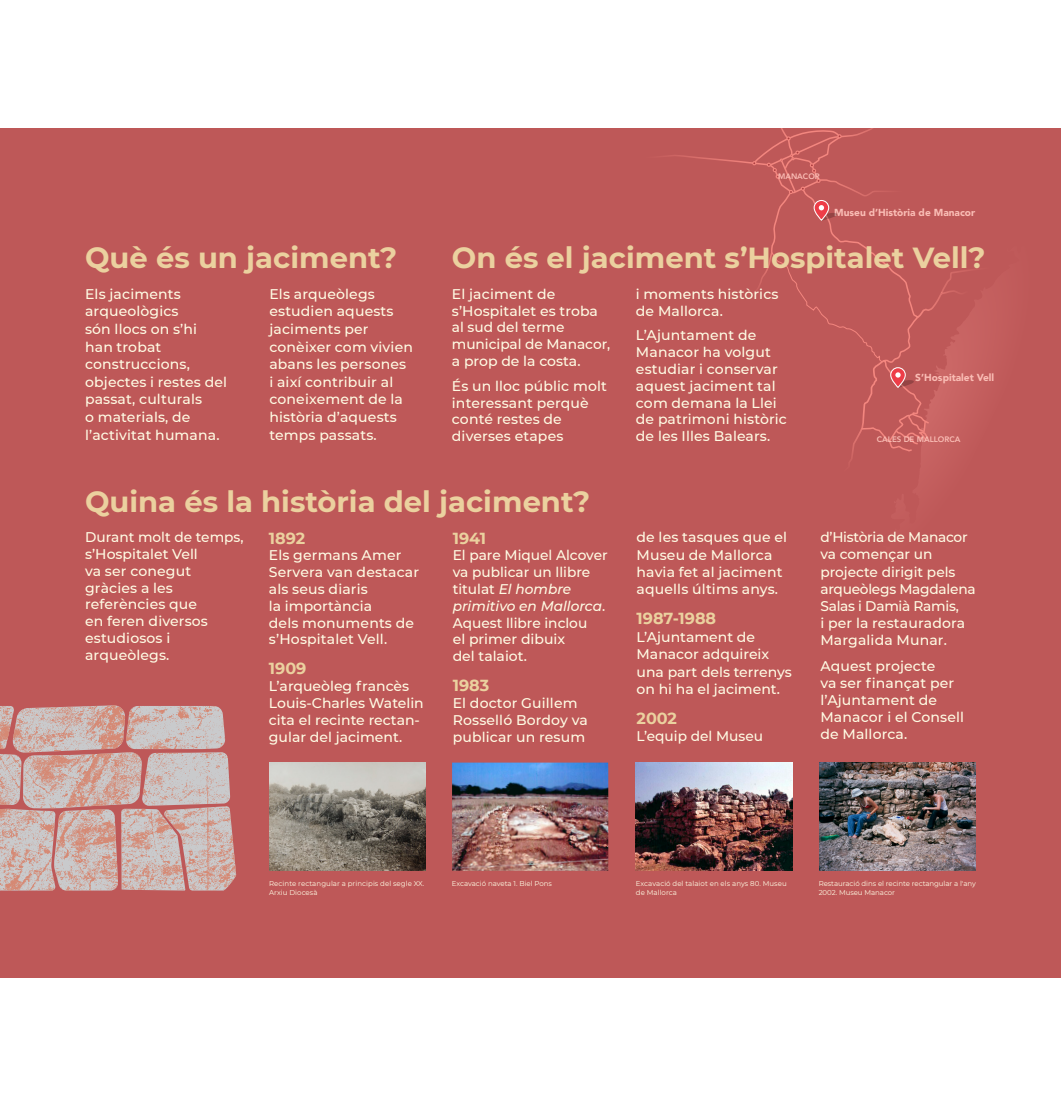
<style>
.page{position:relative;width:1061px;height:1106px;background:#fff}
.page>*{position:absolute;margin:0;border:0;box-sizing:border-box;transform-origin:0 0}
.t1{font:700 29px "Montserrat";color:#ebd19f}
.t2{font:700 16px "Montserrat";color:#ebd19f}
.t3{font:500 14px/16.8px "Montserrat";letter-spacing:.01em;color:#fffce4}
.t4{font:900 10.2px "Avenir LT Std";color:#fabdb5}
.t5{font:800 7.8px "Avenir LT Std";color:#fabdb5}
.t6{font:7px/8.4px "Montserrat";color:#fffce4}
.s1{font-style:italic}
</style>
<div class="page">
<div style="left:0;top:128px;width:1060px;height:850px;background:#be5858"></div>
<svg style="left:670px;top:128px;width:304px;height:334px"></svg>
<img style="left:0;top:705px;width:236px;height:185px">
<img style="left:635px;top:762px;width:156px;height:108px">
<img style="left:819px;top:762px;width:156px;height:108px">
<img style="left:452px;top:762px;width:156px;height:108px">
<img style="left:269px;top:762px;width:156px;height:108px">
<p class="t5" style="left:777px;top:171px;width:43px">MANACOR</p>
<p class="t4" style="left:833px;top:206px;width:142px">Museu d’Història de Manacor</p>
<h1 class="t1" style="left:85px;top:240px;width:314px">Què és un jaciment?</h1>
<h1 class="t1" style="left:452px;top:240px;width:535px">On és el jaciment s’Hospitalet Vell?</h1>
<p class="t3" style="left:85px;top:285px;width:143px;line-height:17.6px">Els jaciments arqueològics<br>són llocs on s’hi han trobat construccions, objectes i restes del passat, culturals<br>o materials, de l’activitat humana.</p>
<p class="t3" style="left:269px;top:285px;width:145px;line-height:17.6px">Els arqueòlegs estudien aquests jaciments per conèixer com vivien abans les persones i així contribuir al coneixement de la història d’aquests temps passats.</p>
<p class="t3" style="left:452px;top:285px;width:160px">El jaciment de s’Hospitalet es troba al sud del terme municipal de Manacor, a prop de la costa.</p>
<p class="t3" style="left:452px;top:377px;width:157px">És un lloc públic molt interessant perquè conté restes de diverses etapes</p>
<h1 class="t1" style="left:85px;top:483px;width:506px">Quina és la història del jaciment?</h1>
<p class="t3" style="left:85px;top:528px;width:160px">Durant molt de temps, s’Hospitalet Vell<br>va ser conegut gràcies a les referències que<br>en feren diversos estudiosos i arqueòlegs.</p>
<p class="t2" style="left:269px;top:528px;width:38px">1892</p>
<p class="t2" style="left:452px;top:528px;width:35px">1941</p>
<p class="t3" style="left:452px;top:547px;width:156px">El pare Miquel Alcover va publicar un llibre titulat <span class="s1">El hombre primitivo en Mallorca</span>.<br>Aquest llibre inclou<br>el primer dibuix<br>del talaiot.</p>
<p class="t2" style="left:452px;top:675px;width:38px">1983</p>
<p class="t3" style="left:452px;top:694px;width:136px">El doctor Guillem<br>Rosselló Bordoy va publicar un resum</p>
<p class="t3" style="left:269px;top:547px;width:152px">Els germans Amer<br>Servera van destacar als seus diaris<br>la importància<br>dels monuments de s’Hospitalet Vell.</p>
<p class="t2" style="left:269px;top:659px;width:39px">1909</p>
<p class="t3" style="left:269px;top:678px;width:156px">L’arqueòleg francès<br>Louis-Charles Watelin cita el recinte rectan&shy;gular del jaciment.</p>
<p class="t3" style="left:635px;top:285px;width:144px">i moments històrics de Mallorca.</p>
<p class="t3" style="left:635px;top:327px;width:152px">L’Ajuntament de<br>Manacor ha volgut estudiar i conservar aquest jaciment tal com demana la Llei de patrimoni històric de les Illes Balears.</p>
<p class="t3" style="left:636px;top:528px;width:152px;line-height:17.4px">de les tasques que el<br>Museu de Mallorca havia fet al jaciment aquells últims anys.</p>
<p class="t2" style="left:636px;top:609px;width:81px">1987-1988</p>
<p class="t3" style="left:636px;top:628px;width:157px;line-height:17.4px">L’Ajuntament de<br>Manacor adquireix una part dels terrenys on hi ha el jaciment.</p>
<p class="t2" style="left:636px;top:708px;width:42px">2002</p>
<p class="t3" style="left:636px;top:727px;width:128px">L’equip del Museu</p>
<p class="t4" style="left:915px;top:371px;width:80px">S’Hospitalet Vell</p>
<p class="t5" style="left:876px;top:434px;width:85px">CALES DE MALLORCA</p>
<p class="t3" style="left:820px;top:528px;width:157px">d’Història de Manacor va començar un projecte dirigit pels arqueòlegs Magdalena<br>Salas i Damià Ramis,<br>i per la restauradora<br>Margalida Munar.</p>
<p class="t3" style="left:820px;top:657px;width:145px">Aquest projecte<br>va ser finançat per l’Ajuntament de<br>Manacor i el Consell de Mallorca.</p>
<p class="t6" style="left:269px;top:879px;width:157px">Recinte rectangular a principis del segle XX.<br>Arxiu Diocesà</p>
<p class="t6" style="left:452px;top:879px;width:102px">Excavació naveta 1. Biel Pons</p>
<p class="t6" style="left:818px;top:879px;width:158px">Restauració dins el recinte rectangular a l'any<br>2002. Museu Manacor</p>
<p class="t6" style="left:635px;top:879px;width:152px">Excavació del talaiot en els anys 80. Museu de Mallorca</p>
</div>
